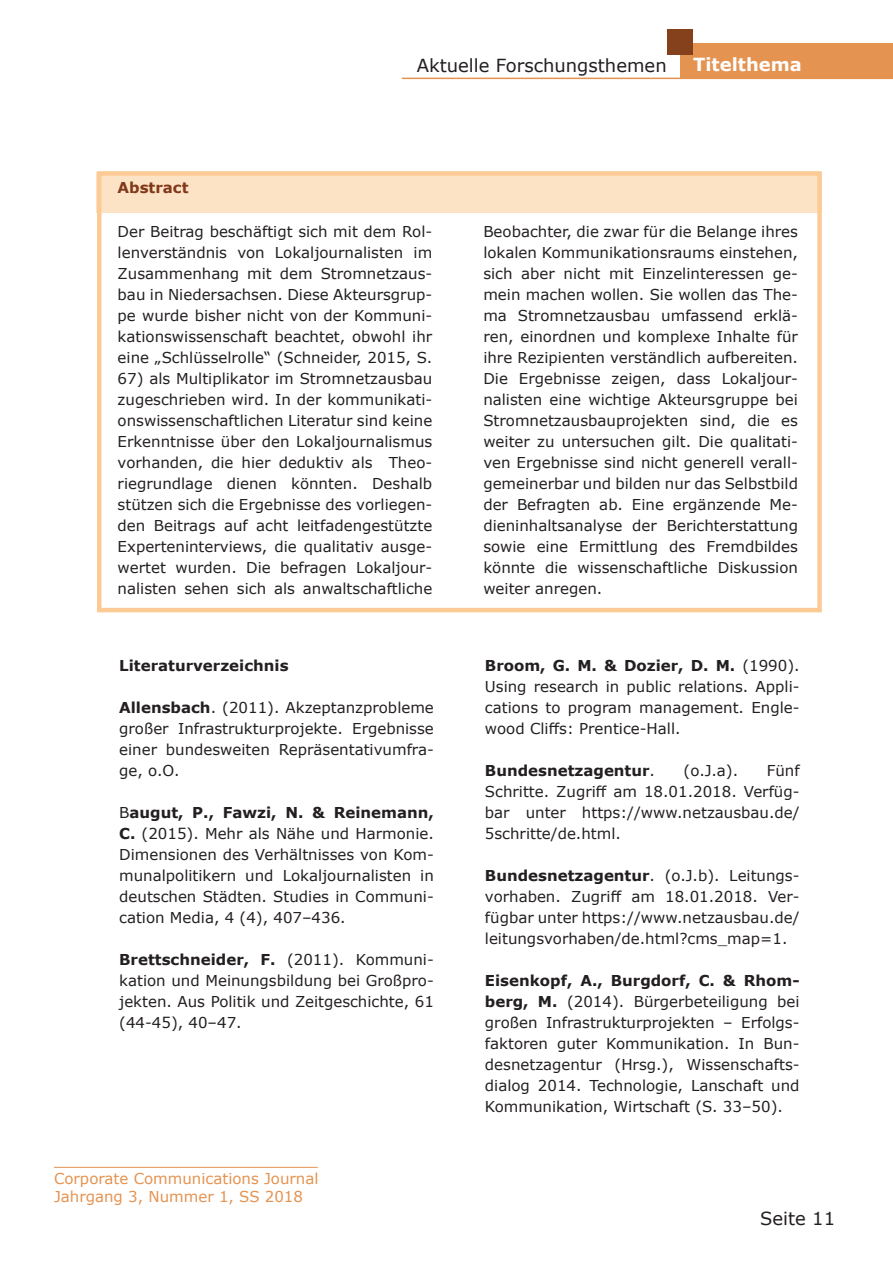
<style>
.page{position:relative;width:893px;height:1263px;background:#fff}
.page>*{position:absolute;margin:0;border:0;box-sizing:border-box;transform-origin:0 0}
.t1{font:18px "Verdana";color:#231f20}
.t2{font:700 18px "Verdana";color:#fff}
.t3{font:15px/21px "Verdana";color:#231f20;text-align:justify}
.t4{font:15px/18px "Verdana";color:#e59351}
.t5{font:700 15px "Verdana";color:#231f20}
.t6{font:700 15px "Verdana";color:#80391a}
.s1{font-weight:700}
.s2{font-weight:400}
</style>
<div class="page">
<hr style="left:54px;top:1167px;width:264px;height:1px;background:#e59351">
<div style="left:680px;top:44px;width:213px;height:34px;background:#e59351"></div>
<hr style="left:402px;top:78px;width:491px;height:1px;background:#e59351">
<div style="left:668px;top:29px;width:25px;height:26px;background:#85401c"></div>
<div style="left:97px;top:171px;width:725px;height:441px;border:4px solid #fccb95"></div>
<svg style="left:96px;top:172px;width:726px;height:41px;background:#fce0c1"></svg>
<p class="t6" style="left:118px;top:177px;width:72px">Abstract</p>
<p class="t1" style="left:417px;top:54px;width:251px">Aktuelle Forschungsthemen</p>
<p class="t2" style="left:693px;top:52px;width:110px">Titelthema</p>
<p class="t3" style="left:118px;top:221px;width:316px">Der Beitrag beschäftigt sich mit dem Rol&shy;lenverständnis von Lokaljournalisten im Zusammenhang mit dem Stromnetzaus&shy;bau in Niedersachsen. Diese Akteursgrup&shy;pe wurde bisher nicht von der Kommuni&shy;kationswissenschaft beachtet, obwohl ihr eine „Schlüsselrolle“ (Schneider, 2015, S.</p>
<p class="t3" style="left:118px;top:368px;width:316px">67) als Multiplikator im Stromnetzausbau zugeschrieben wird. In der kommunikati&shy;onswissenschaftlichen Literatur sind keine Erkenntnisse über den Lokaljournalismus vorhanden, die hier deduktiv als Theo&shy;riegrundlage dienen könnten. Deshalb stützen sich die Ergebnisse des vorliegen&shy;den Beitrags auf acht leitfadengestützte Experteninterviews, die qualitativ ausge&shy;wertet wurden. Die befragen Lokaljour&shy;nalisten sehen sich als anwaltschaftliche</p>
<p class="t5" style="left:119px;top:654px;width:171px">Literaturverzeichnis</p>
<p class="t3" style="left:119px;top:696px;width:316px"><span class="s1">Allensbach</span>. (2011). Akzeptanzprobleme großer Infrastrukturprojekte. Ergebnisse einer bundesweiten Repräsentativumfra&shy;ge, o.O.</p>
<p class="t3" style="left:119px;top:801px;width:316px">B<span class="s1">augut, P., Fawzi, N. &amp; Reinemann, C.</span> (2015). Mehr als Nähe und Harmonie.<br>Dimensionen des Verhältnisses von Kom&shy;munalpolitikern und Lokaljournalisten in deutschen Städten. Studies in Communi&shy;cation Media, 4 (4), 407–436.</p>
<p class="t3" style="left:119px;top:948px;width:316px"><span class="s1">Brettschneider, F.</span> (2011). Kommuni&shy;kation und Meinungsbildung bei Großpro&shy;jekten. Aus Politik und Zeitgeschichte, 61 (44-45), 40–47.</p>
<p class="t4" style="left:54px;top:1169px;width:266px">Corporate Communications Journal<br>Jahrgang 3, Nummer 1, SS 2018</p>
<p class="t3" style="left:483px;top:221px;width:316px">Beobachter, die zwar für die Belange ihres lokalen Kommunikationsraums einstehen, sich aber nicht mit Einzelinteressen ge&shy;mein machen wollen. Sie wollen das The&shy;ma Stromnetzausbau umfassend erklä&shy;ren, einordnen und komplexe Inhalte für ihre Rezipienten verständlich aufbereiten.<br>Die Ergebnisse zeigen, dass Lokaljour&shy;nalisten eine wichtige Akteursgruppe bei Stromnetzausbauprojekten sind, die es weiter zu untersuchen gilt. Die qualitati&shy;ven Ergebnisse sind nicht generell verall&shy;gemeinerbar und bilden nur das Selbstbild der Befragten ab. Eine ergänzende Me&shy;dieninhaltsanalyse der Berichterstattung sowie eine Ermittlung des Fremdbildes könnte die wissenschaftliche Diskussion weiter anregen.</p>
<p class="t3" style="left:485px;top:654px;width:316px"><span class="s1">Broom, G. M. &amp; Dozier, D. M.</span> (1990).<br>Using research in public relations. Appli&shy;cations to program management. Engle&shy;wood Cliffs: Prentice-Hall.</p>
<p class="t5" style="left:485px;top:759px;width:172px">Bundesnetzagentur<span class="s2">.</span></p>
<p class="t3" style="left:684px;top:759px;width:56px">(o.J.a).</p>
<p class="t3" style="left:485px;top:759px;width:316px;text-indent:282px">Fünf Schritte. Zugriff am 18.01.2018. Verfüg&shy;bar unter https://www.netzausbau.de/ 5schritte/de.html.</p>
<p class="t3" style="left:485px;top:864px;width:316px"><span class="s1">Bundesnetzagentur</span>. (o.J.b). Leitungs&shy;vorhaben. Zugriff am 18.01.2018. Ver&shy;fügbar unter https://www.netzausbau.de/ leitungsvorhaben/de.html?cms_map=1.</p>
<p class="t3" style="left:485px;top:969px;width:316px"><span class="s1">Eisenkopf, A., Burgdorf, C. &amp; Rhom&shy;berg, M.</span> (2014). Bürgerbeteiligung bei großen Infrastrukturprojekten – Erfolgs&shy;faktoren guter Kommunikation. In Bun&shy;desnetzagentur (Hrsg.), Wissenschafts&shy;dialog 2014. Technologie, Lanschaft und Kommunikation, Wirtschaft (S. 33–50).</p>
<p class="t1" style="left:760px;top:1206px;width:77px">Seite 11</p>
</div>
